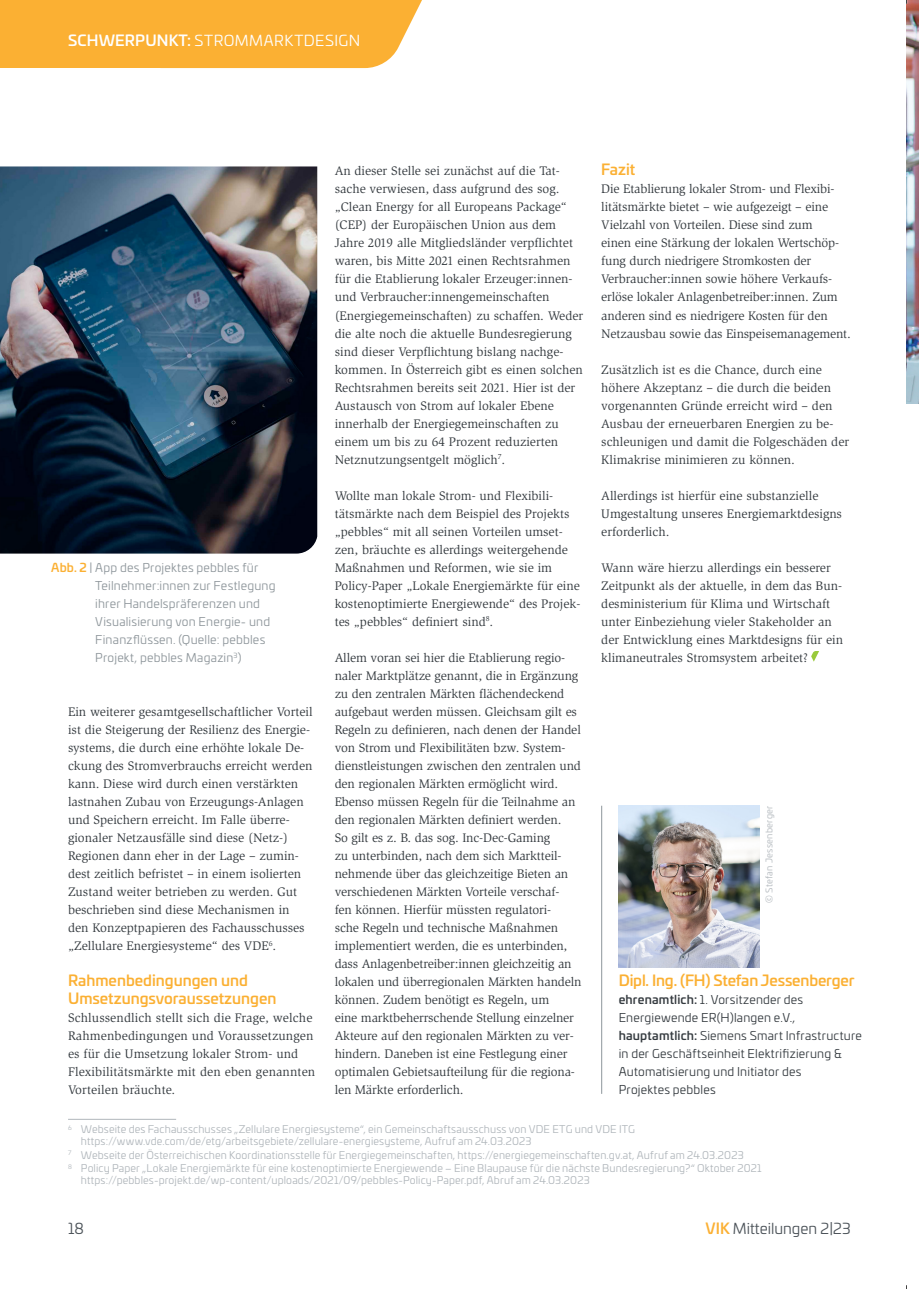
<style>
.page{position:relative;width:919px;height:1289px;background:#fff}
.page>*{position:absolute;margin:0;border:0;box-sizing:border-box;transform-origin:0 0}
.t1{font:500 15px/18px "Univia Pro";color:#fbb033}
.t2{font:15px "Univia Pro";letter-spacing:.035em;color:#fff}
.t3{font:15px "Univia Pro";color:#4d545a}
.t4{font:12.75px/18px "Slimbach Std";color:#353b40}
.t5{font:12px/18px "Univia Pro";letter-spacing:.015em;color:#353b40}
.t6{font:12px/18px "Univia Pro";letter-spacing:.015em;color:#8e969b}
.t7{font:10.5px/11.6px "Univia Pro";letter-spacing:.01em;color:#b0b6bb}
.t8{font:9px "Univia Pro";letter-spacing:.03em;color:#b0b6bb}
.s1{font-weight:500}
.s2{font-weight:500;color:#fbb033}
</style>
<div class="page">
<hr style="left:68px;top:1118px;width:108px;height:1px;background:#b0b6bb">
<svg style="left:811px;top:651px;width:8px;height:10px"></svg>
<hr style="left:601px;top:805px;width:1px;height:288px;background:#8e969b">
<img style="left:618px;top:805px;width:141px;height:162px">
<img style="left:0;top:166px;width:317px;height:387px">
<div style="left:0;top:0;width:259px;height:68px;background:#fbb033"></div>
<svg style="left:259px;top:0;width:163px;height:68px"></svg>
<img style="left:906px;top:0;width:12px;height:403px">
<p class="t2" style="left:68px;top:30px;width:293px"><span class="s1">SCHWERPUNKT:</span> STROMMARKTDESIGN</p>
<p class="t1" style="left:601px;top:160px;width:35px">Fazit</p>
<p class="t4" style="left:601px;top:180px;width:251px">Die Etablierung lokaler Strom- und Flexibi&shy;litätsmärkte bietet – wie aufgezeigt – eine Vielzahl von Vorteilen. Diese sind zum<br>einen eine Stärkung der lokalen Wertschöp&shy;fung durch niedrigere Stromkosten der Verbraucher:innen sowie höhere Verkaufs&shy;erlöse lokaler Anlagenbetreiber:innen. Zum anderen sind es niedrigere Kosten für den Netzausbau sowie das Einspeisemanagement.</p>
<p class="t4" style="left:601px;top:360px;width:249px">Zusätzlich ist es die Chance, durch eine höhere Akzeptanz – die durch die beiden vorgenannten Gründe erreicht wird – den Ausbau der erneuerbaren Energien zu be&shy;schleunigen und damit die Folgeschäden der Klimakrise minimieren zu können.</p>
<p class="t4" style="left:601px;top:486px;width:242px">Allerdings ist hierfür eine substanzielle<br>Umgestaltung unseres Energiemarktdesigns erforderlich.</p>
<p class="t4" style="left:601px;top:558px;width:243px">Wann wäre hierzu allerdings ein besserer Zeitpunkt als der aktuelle, in dem das Bun&shy;desministerium für Klima und Wirtschaft unter Einbeziehung vieler Stakeholder an der Entwicklung eines Marktdesigns für ein klimaneutrales Stromsystem arbeitet?</p>
<p class="t4" style="left:334px;top:162px;width:250px">An dieser Stelle sei zunächst auf die Tat&shy;sache verwiesen, dass aufgrund des sog. „Clean Energy for all Europeans Package“ (CEP) der Europäischen Union aus dem Jahre 2019 alle Mitgliedsländer verpflichtet waren, bis Mitte 2021 einen Rechtsrahmen für die Etablierung lokaler Erzeuger:innen&shy;und Verbraucher:innengemeinschaften (Energiegemeinschaften) zu schaffen. Weder die alte noch die aktuelle Bundesregierung sind dieser Verpflichtung bislang nachge&shy;kommen. In Österreich gibt es einen solchen Rechtsrahmen bereits seit 2021. Hier ist der Austausch von Strom auf lokaler Ebene innerhalb der Energiegemeinschaften zu einem um bis zu 64 Prozent reduzierten Netznutzungsentgelt möglich<sup>7</sup>.</p>
<p class="t4" style="left:334px;top:486px;width:247px">Wollte man lokale Strom- und Flexibili&shy;tätsmärkte nach dem Beispiel des Projekts „pebbles“ mit all seinen Vorteilen umset&shy;zen, bräuchte es allerdings weitergehende Maßnahmen und Reformen, wie sie im Policy-Paper „Lokale Energiemärkte für eine kostenoptimierte Energiewende“ des Projek&shy;tes „pebbles“ definiert sind<sup>8</sup>.</p>
<p class="t4" style="left:334px;top:648px;width:248px">Allem voran sei hier die Etablierung regio&shy;naler Marktplätze genannt, die in Ergänzung zu den zentralen Märkten flächendeckend aufgebaut werden müssen. Gleichsam gilt es Regeln zu definieren, nach denen der Handel von Strom und Flexibilitäten bzw. System&shy;dienstleistungen zwischen den zentralen und den regionalen Märkten ermöglicht wird.<br>Ebenso müssen Regeln für die Teilnahme an den regionalen Märkten definiert werden.<br>So gilt es z. B. das sog. Inc-Dec-Gaming<br>zu unterbinden, nach dem sich Marktteil&shy;nehmende über das gleichzeitige Bieten an verschiedenen Märkten Vorteile verschaf-<br>fen können. Hierfür müssten regulatori-<br>sche Regeln und technische Maßnahmen implementiert werden, die es unterbinden, dass Anlagenbetreiber:innen gleichzeitig an lokalen und überregionalen Märkten handeln können. Zudem benötigt es Regeln, um<br>eine marktbeherrschende Stellung einzelner Akteure auf den regionalen Märkten zu ver&shy;hindern. Daneben ist eine Festlegung einer optimalen Gebietsaufteilung für die regiona&shy;len Märkte erforderlich.</p>
<p class="t6" style="left:95px;top:557px;width:182px;text-indent:-44px"><span class="s2">Abb. 2</span> | App des Projektes pebbles für<br>Teilnehmer:innen zur Festlegung ihrer Handelspräferenzen und<br>Visualisierung von Energie- und<br>Finanzflüssen. (Quelle: pebbles<br>Projekt, pebbles Magazin<sup>3</sup>)</p>
<p class="t4" style="left:68px;top:702px;width:246px">Ein weiterer gesamtgesellschaftlicher Vorteil ist die Steigerung der Resilienz des Energie&shy;systems, die durch eine erhöhte lokale De&shy;ckung des Stromverbrauchs erreicht werden kann. Diese wird durch einen verstärkten lastnahen Zubau von Erzeugungs-Anlagen und Speichern erreicht. Im Falle überre&shy;gionaler Netzausfälle sind diese (Netz-)<br>Regionen dann eher in der Lage – zumin&shy;dest zeitlich befristet – in einem isolierten Zustand weiter betrieben zu werden. Gut beschrieben sind diese Mechanismen in den Konzeptpapieren des Fachausschusses „Zellulare Energiesysteme“ des VDE<sup>6</sup>.</p>
<p class="t1" style="left:68px;top:970px;width:210px">Rahmenbedingungen und<br>Umsetzungsvoraussetzungen</p>
<p class="t4" style="left:68px;top:1008px;width:249px">Schlussendlich stellt sich die Frage, welche Rahmenbedingungen und Voraussetzungen es für die Umsetzung lokaler Strom- und Flexibilitätsmärkte mit den eben genannten Vorteilen bräuchte.</p>
<p class="t7" style="left:81px;top:1122px;width:555px;text-indent:-13px"><sup>6</sup> Webseite des Fachausschusses „Zellulare Energiesysteme“, ein Gemeinschaftsausschuss von VDE ETG und VDE ITG https://www.vde.com/de/etg/arbeitsgebiete/zellulare-energiesysteme, Aufruf am 24.03.2023</p>
<p class="t7" style="left:68px;top:1147px;width:695px;line-height:13.8px"><sup>7</sup> Webseite der Österreichischen Koordinationsstelle für Energiegemeinschaften, https://energiegemeinschaften.gv.at, Aufruf am 24.03.2023<br><sup>8</sup> Policy Paper „Lokale Energiemärkte für eine kostenoptimierte Energiewende – Eine Blaupause für die nächste Bundesregierung?“ Oktober 2021</p>
<p class="t7" style="left:81px;top:1173px;width:510px">https://pebbles-projekt.de/wp-content/uploads/2021/09/pebbles-Policy-Paper.pdf, Abruf am 24.03.2023</p>
<p class="t8" style="left:762px;top:902px;width:98px;rotate:-90deg">© Stefan Jessenberger</p>
<p class="t1" style="left:618px;top:970px;width:237px">Dipl. Ing. (FH) Stefan Jessenberger</p>
<p class="t5" style="left:618px;top:989px;width:245px"><span class="s1">ehrenamtlich:</span> 1. Vorsitzender des Energiewende ER(H)langen e.V., <span class="s1">hauptamtlich:</span> Siemens Smart Infrastructure in der Geschäftseinheit Elektrifizierung &amp; Automatisierung und Initiator des<br>Projektes pebbles</p>
<p class="t3" style="left:68px;top:1217px;width:17px">18</p>
<p class="t3" style="left:705px;top:1217px;width:147px"><span class="s2">VIK</span> Mitteilungen 2|23</p>
</div>
